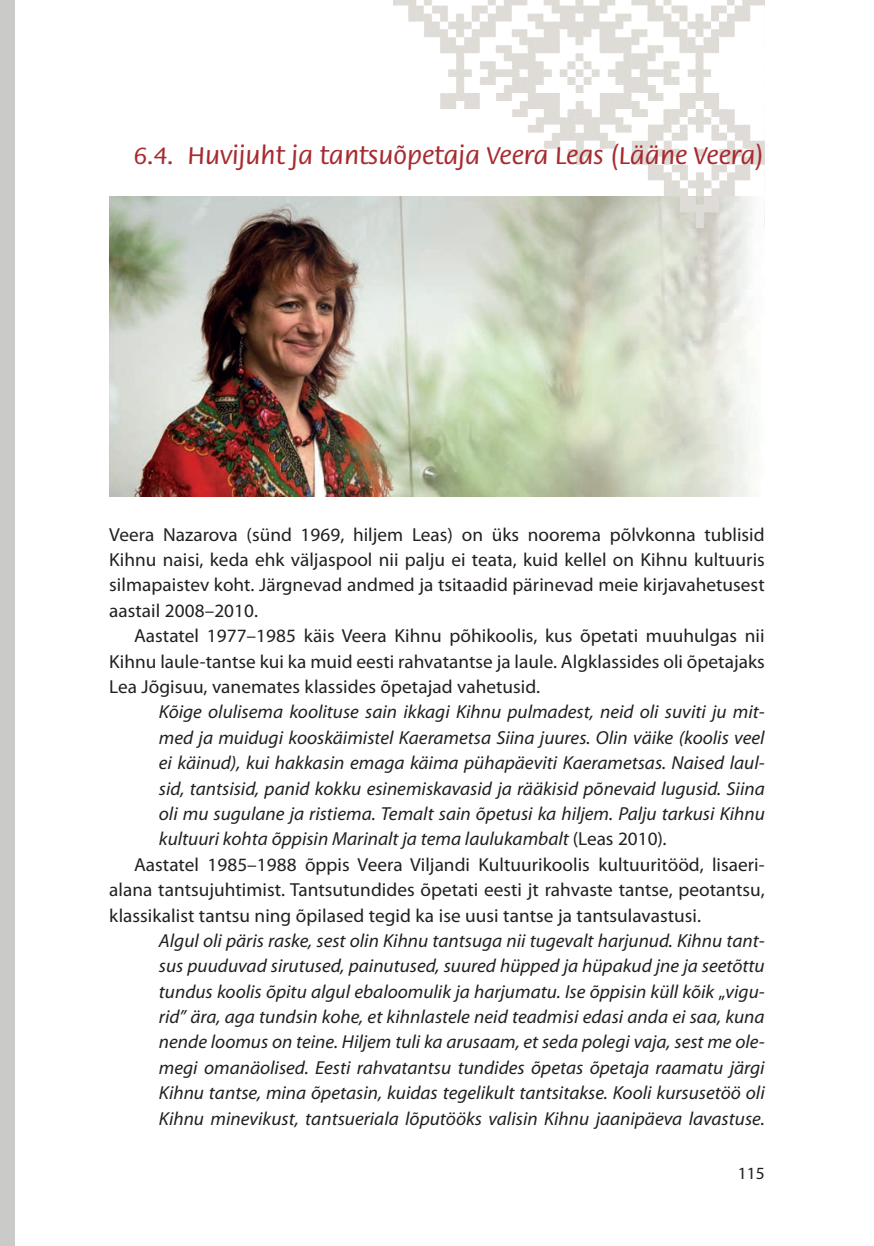
<style>
.page{position:relative;width:874px;height:1246px;background:#fff}
.page>*{position:absolute;margin:0;border:0;box-sizing:border-box;transform-origin:0 0}
.t1{font:500 26.6px "Flora Std";color:#a72b30}
.t2{font:italic 18.9px/25.4px "Myriad Pro";color:#231f20;text-align:justify}
.t3{font:18.9px/25.4px "Myriad Pro";color:#231f20;text-align:justify}
.t4{font:17.15px "Myriad Pro";color:#231f20}
.s1{font-size:25.72px}
.s2{font-style:normal}
</style>
<div class="page">
<div style="left:0;top:0;width:15px;height:1245px;background:#cacac8"></div>
<img style="left:109px;top:196px;width:642px;height:300px">
<img style="left:393px;top:0;width:371px;height:227px">
<h1 class="t1" style="left:134px;top:141px;width:631px"><span class="s1">6.4.</span> Huvijuht ja tantsuõpetaja Veera Leas (Lääne Veera)</h1>
<p class="t3" style="left:109px;top:521px;width:656px">Veera Nazarova (sünd 1969, hiljem Leas) on üks noorema põlvkonna tublisid Kihnu naisi, keda ehk väljaspool nii palju ei teata, kuid kellel on Kihnu kultuuris silmapaistev koht. Järgnevad andmed ja tsitaadid pärinevad meie kirjavahetusest aastail 2008–2010.</p>
<p class="t3" style="left:109px;top:622px;width:656px;text-indent:25px">Aastatel 1977–1985 käis Veera Kihnu põhi koolis, kus õpetati muuhulgas nii Kihnu laule-tantse kui ka muid eesti rahvatantse ja laule. Algklassides oli õpetajaks Lea Jõgisuu, vanemates klassides õpetajad vahetusid.</p>
<p class="t2" style="left:159px;top:699px;width:607px">Kõige olulisema koolituse sain ikkagi Kihnu pulmadest, neid oli suviti ju mit-</p>
<p class="t2" style="left:159px;top:724px;width:607px">med ja muidugi kooskäimistel Kaerametsa Siina juures. Olin väike (koolis veel</p>
<p class="t2" style="left:159px;top:749px;width:607px">ei käinud), kui hakkasin emaga käima pühapäeviti Kaerametsas. Naised laul-</p>
<p class="t2" style="left:159px;top:775px;width:607px">sid, tantsisid, panid kokku esinemiskavasid ja rääkisid põnevaid lugusid. Siina</p>
<p class="t2" style="left:159px;top:800px;width:607px">oli mu sugulane ja ristiema. Temalt sain õpetusi ka hiljem. Palju tarkusi Kihnu</p>
<p class="t2" style="left:159px;top:825px;width:509px">kultuuri kohta õppisin Marinalt ja tema laulukambalt <span class="s2">(Leas 2010)</span>.</p>
<p class="t3" style="left:134px;top:851px;width:632px">Aastatel 1985–1988 õppis Veera Viljandi Kultuurikoolis kultuuritööd, lisaeri-</p>
<p class="t3" style="left:109px;top:876px;width:656px">alana tantsujuhtimist. Tantsutundides õpetati eesti jt rahvaste tantse, peotantsu,</p>
<p class="t3" style="left:109px;top:902px;width:593px">klassikalist tantsu ning õpilased tegid ka ise uusi tantse ja tantsulavastusi.</p>
<p class="t2" style="left:159px;top:927px;width:607px">Algul oli päris raske, sest olin Kihnu tantsuga nii tugevalt harjunud. Kihnu tant&shy;sus puuduvad sirutused, painutused, suured hüpped ja hüpakud jne ja seetõttu tundus koolis õpitu algul ebaloomulik ja harjumatu. Ise õppisin küll kõik <span class="s2">„</span>vigu&shy;rid” ära, aga tundsin kohe, et kihnlastele neid teadmisi edasi anda ei saa, kuna nende loomus on teine. Hiljem tuli ka arusaam, et seda polegi vaja, sest me ole&shy;megi omanäolised. Eesti rahvatantsu tundides õpetas õpetaja raamatu järgi Kihnu tantse, mina õpetasin, kuidas tegelikult tantsitakse. Kooli kursuse töö oli Kihnu mine vikust, tantsueriala lõputööks valisin Kihnu jaanipäeva lavastuse.</p>
<p class="t4" style="left:737px;top:1162px;width:29px">115</p>
</div>
